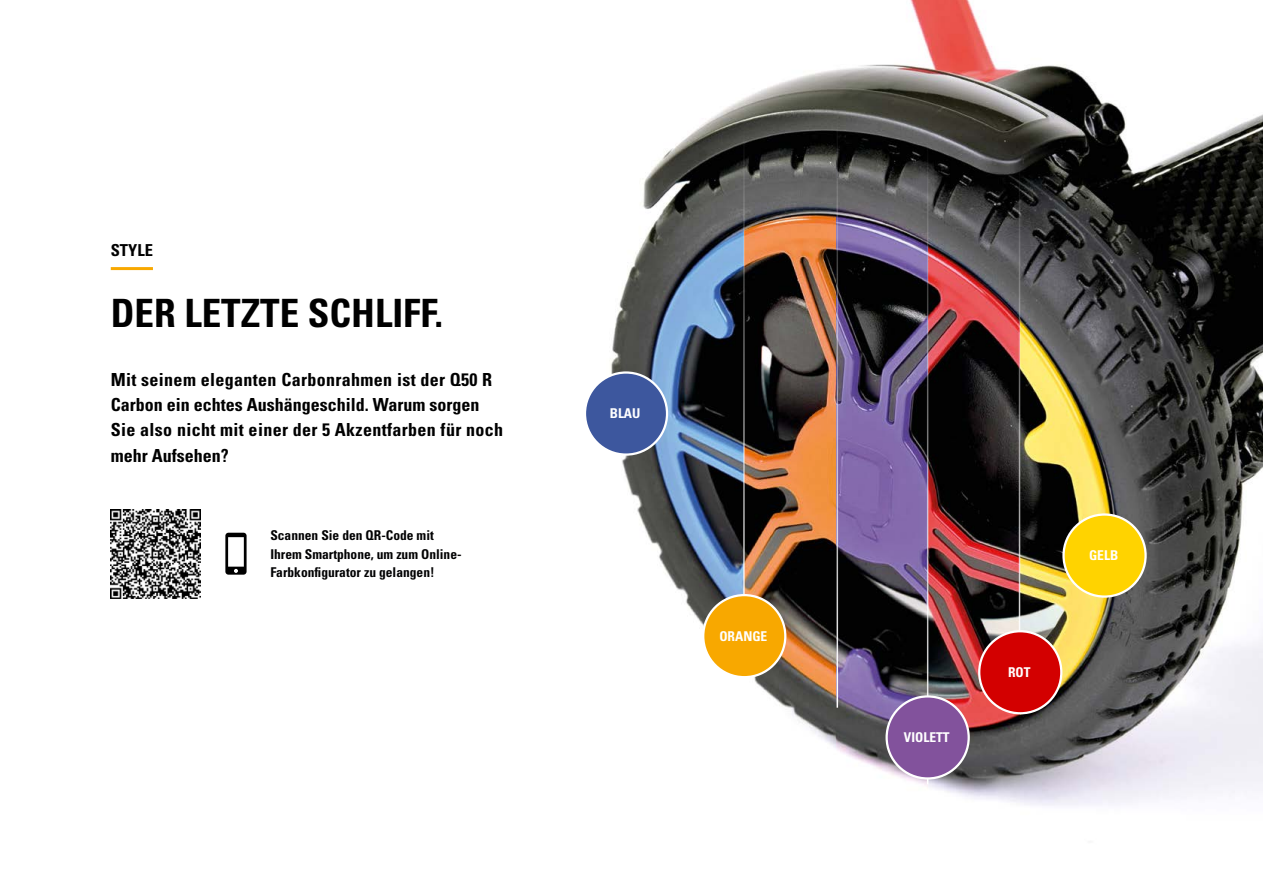
<style>
.page{position:relative;width:1263px;height:893px;background:#fff}
.page>*{position:absolute;margin:0;border:0;box-sizing:border-box;transform-origin:0 0}
.t1{font:700 condensed 39px "Univers LT Std";color:#000}
.t2{font:700 condensed 18px/25.2px "Univers LT Std";letter-spacing:.02em;color:#000}
.t3{font:700 condensed 16.5px "Univers LT Std";color:#000}
.t4{font:700 condensed 13.5px/18.9px "Univers LT Std";color:#020203}
.t5{font:700 condensed 13.5px "Univers LT Std";color:#fff}
</style>
<div class="page">
<img style="left:611px;top:98px;width:134px;height:527px">
<img style="left:745px;top:70px;width:91px;height:678px">
<img style="left:836px;top:0;width:92px;height:787px">
<img style="left:928px;top:0;width:92px;height:803px">
<img style="left:1020px;top:65px;width:243px;height:741px">
<hr style="left:743px;top:119px;width:2px;height:556px;background:#fff">
<hr style="left:836px;top:108px;width:2px;height:600px;background:#fff">
<hr style="left:927px;top:130px;width:1px;height:654px;background:#fff">
<hr style="left:1019px;top:157px;width:1px;height:551px;background:#fff">
<hr style="left:0;top:399px;width:1px;height:475px;background:#3c3c3b">
<img style="left:111px;top:509px;width:89px;height:89px">
<hr style="left:111px;top:267px;width:42px;height:3px;background:#f8a800">
<div style="left:703px;top:595px;width:82px;height:82px;background:#f8a800;border-radius:50%"></div>
<div style="left:702px;top:594px;width:84px;height:84px;border:2px solid #fff;border-radius:50%"></div>
<div style="left:585px;top:373px;width:82px;height:82px;background:#3d579e;border-radius:50%"></div>
<div style="left:584px;top:371px;width:84px;height:85px;border:2px solid #fff;border-radius:50%"></div>
<div style="left:887px;top:696px;width:82px;height:82px;background:#82529c;border-radius:50%"></div>
<div style="left:885px;top:695px;width:85px;height:85px;border:2px solid #fff;border-radius:50%"></div>
<div style="left:979px;top:631px;width:82px;height:82px;background:#d30000;border-radius:50%"></div>
<div style="left:978px;top:630px;width:84px;height:84px;border:2px solid #fff;border-radius:50%"></div>
<div style="left:1063px;top:514px;width:82px;height:83px;background:#ffd300;border-radius:50%"></div>
<div style="left:1062px;top:513px;width:85px;height:85px;border:2px solid #fff;border-radius:50%"></div>
<svg style="left:225px;top:533px;width:22px;height:42px"></svg>
<p class="t3" style="left:111px;top:240px;width:44px">STYLE</p>
<h1 class="t1" style="left:111px;top:289px;width:334px">DER LETZTE SCHLIFF.</h1>
<p class="t2" style="left:111px;top:367px;width:394px">Mit seinem eleganten Carbonrahmen ist der Q50 R Carbon ein echtes Aushängeschild. Warum sorgen Sie also nicht mit einer der 5 Akzentfarben für noch mehr Aufsehen?</p>
<p class="t4" style="left:270px;top:525px;width:193px">Scannen Sie den QR-Code mit<br>Ihrem Smartphone, um zum Online-<br>Farbkonfigurator zu gelangen!</p>
<p class="t5" style="left:610px;top:405px;width:32px">BLAU</p>
<p class="t5" style="left:719px;top:628px;width:50px">ORANGE</p>
<p class="t5" style="left:904px;top:729px;width:47px">VIOLETT</p>
<p class="t5" style="left:1008px;top:664px;width:24px">ROT</p>
<p class="t5" style="left:1089px;top:547px;width:31px">GELB</p>
</div>
